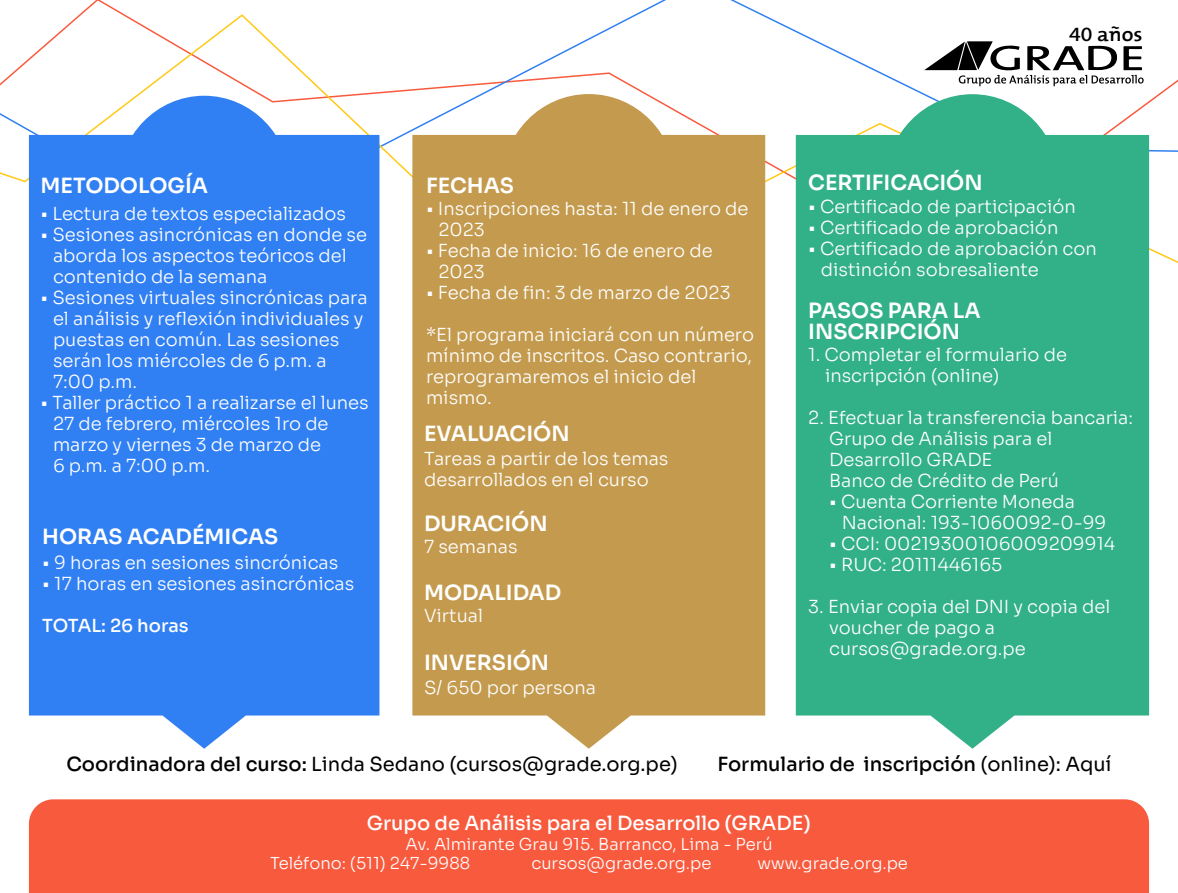
<style>
.page{position:relative;width:1178px;height:893px;background:#fff}
.page>*{position:absolute;margin:0;border:0;box-sizing:border-box;transform-origin:0 0}
.t1{font:600 21px/21px "Sora";color:#fff}
.t2{font:600 20.25px "The Mix";color:#000;scale:1.06 1}
.t3{font:19.5px "Sora";color:#000}
.t4{font:500 19.5px "Sora";color:#fff}
.t5{font:500 19.5px "Sora";color:#000}
.t6{font:300 18px/21px "Sora";color:#fff}
.t7{font:500 18px "Sora";color:#fff}
.t8{font:300 16.5px/19.5px "Sora";color:#fff}
.s1{font-weight:500}
.s2{font-weight:400}
</style>
<div class="page">
<svg style="left:0;top:13px;width:1178px;height:287px"></svg>
<div style="left:118px;top:96px;width:172px;height:177px;background:#3180f3;border-radius:50%"></div>
<div style="left:29px;top:135px;width:350px;height:614px;background:#3180f3"></div>
<div style="left:502px;top:94px;width:173px;height:176px;background:#c49b4e;border-radius:50%"></div>
<div style="left:412px;top:135px;width:353px;height:614px;background:#c49b4e"></div>
<div style="left:886px;top:94px;width:173px;height:178px;background:#32b087;border-radius:50%"></div>
<div style="left:796px;top:135px;width:353px;height:614px;background:#32b087"></div>
<div style="left:29px;top:799px;width:1120px;height:94px;background:#f85a3e"></div>
<svg style="left:924px;top:28px;width:219px;height:58px"></svg>
<p class="t1" style="left:40px;top:174px;width:169px">METODOLOGÍA</p>
<p class="t6" style="left:40px;top:201px;width:307px">• Lectura de textos especializados</p>
<p class="t6" style="left:53px;top:222px;width:315px;text-indent:-13px">• Sesiones asincrónicas en donde se aborda los aspectos teóricos del contenido de la semana</p>
<p class="t6" style="left:53px;top:286px;width:316px;text-indent:-13px">• Sesiones virtuales sincrónicas para el análisis y reflexión individuales y puestas en común. Las sesiones serán los miércoles de 6 p.m. a<br>7:00 p.m.</p>
<p class="t6" style="left:53px;top:391px;width:317px;text-indent:-13px">• Taller práctico 1 a realizarse el lunes<br>27 de febrero, miércoles 1ro de marzo y viernes 3 de marzo de<br>6 p.m. a 7:00 p.m.</p>
<p class="t1" style="left:42px;top:524px;width:237px">HORAS ACADÉMICAS</p>
<p class="t6" style="left:42px;top:551px;width:297px">• 9 horas en sesiones sincrónicas</p>
<p class="t6" style="left:42px;top:572px;width:314px">• 17 horas en sesiones asincrónicas</p>
<p class="t7" style="left:42px;top:611px;width:148px">TOTAL: 26 horas</p>
<p class="t1" style="left:426px;top:173px;width:89px">FECHAS</p>
<p class="t6" style="left:438px;top:196px;width:311px;text-indent:-13px">• Inscripciones hasta: 11 de enero de<br>2023</p>
<p class="t6" style="left:438px;top:238px;width:276px;text-indent:-13px">• Fecha de inicio: 16 de enero de<br>2023</p>
<p class="t6" style="left:426px;top:280px;width:306px">• Fecha de fin: 3 de marzo de 2023</p>
<p class="t6" style="left:426px;top:322px;width:330px">*El programa iniciará con un número mínimo de inscritos. Caso contrario, reprogramaremos el inicio del mismo.</p>
<p class="t1" style="left:424px;top:421px;width:147px">EVALUACIÓN</p>
<p class="t6" style="left:424px;top:446px;width:246px">Tareas a partir de los temas desarrollados en el curso</p>
<p class="t1" style="left:424px;top:511px;width:125px">DURACIÓN</p>
<p class="t6" style="left:424px;top:534px;width:95px">7 semanas</p>
<p class="t1" style="left:424px;top:580px;width:139px">MODALIDAD</p>
<p class="t6" style="left:424px;top:604px;width:60px">Virtual</p>
<p class="t1" style="left:424px;top:651px;width:127px">INVERSIÓN</p>
<p class="t6" style="left:424px;top:675px;width:174px">S/ 650 por persona</p>
<p class="t2" style="left:1097px;top:17px;width:44px">años</p>
<p class="t1" style="left:808px;top:170px;width:176px">CERTIFICACIÓN</p>
<p class="t6" style="left:808px;top:194px;width:269px">• Certificado de participación</p>
<p class="t6" style="left:808px;top:215px;width:252px">• Certificado de aprobación</p>
<p class="t6" style="left:821px;top:237px;width:277px;text-indent:-13px">• Certificado de aprobación con distinción sobresaliente</p>
<p class="t1" style="left:808px;top:298px;width:174px">PASOS PARA LA<br>INSCRIPCIÓN</p>
<p class="t6" style="left:825px;top:342px;width:244px;text-indent:-17px">1. Completar el formulario de inscripción (online)</p>
<p class="t6" style="left:829px;top:405px;width:305px;text-indent:-21px">2. Efectuar la transferencia bancaria:<br>Grupo de Análisis para el<br>Desarrollo GRADE<br>Banco de Crédito de Perú</p>
<p class="t6" style="left:842px;top:489px;width:266px;text-indent:-13px">• Cuenta Corriente Moneda<br>Nacional: 193-1060092-0-99</p>
<p class="t6" style="left:829px;top:531px;width:288px">• CCI: 00219300106009209914</p>
<p class="t6" style="left:829px;top:552px;width:174px">• RUC: 20111446165</p>
<p class="t6" style="left:829px;top:594px;width:283px;text-indent:-21px">3. Enviar copia del DNI y copia del voucher de pago a cursos@grade.org.pe</p>
<p class="t3" style="left:66px;top:748px;width:613px"><span class="s1">Coordinadora del curso:</span> Linda Sedano (cursos@grade.org.pe)</p>
<p class="t5" style="left:717px;top:748px;width:396px">Formulario de inscripción <span class="s2">(online): Aquí</span></p>
<p class="t4" style="left:367px;top:807px;width:446px">Grupo de Análisis para el Desarrollo (GRADE)</p>
<p class="t8" style="left:270px;top:832px;width:504px;text-indent:135px">Av. Almirante Grau 915. Barranco, Lima - Perú<br>Teléfono: (511) 247-9988</p>
<p class="t8" style="left:531px;top:852px;width:182px">cursos@grade.org.pe</p>
<p class="t8" style="left:757px;top:852px;width:152px">www.grade.org.pe</p>
</div>
